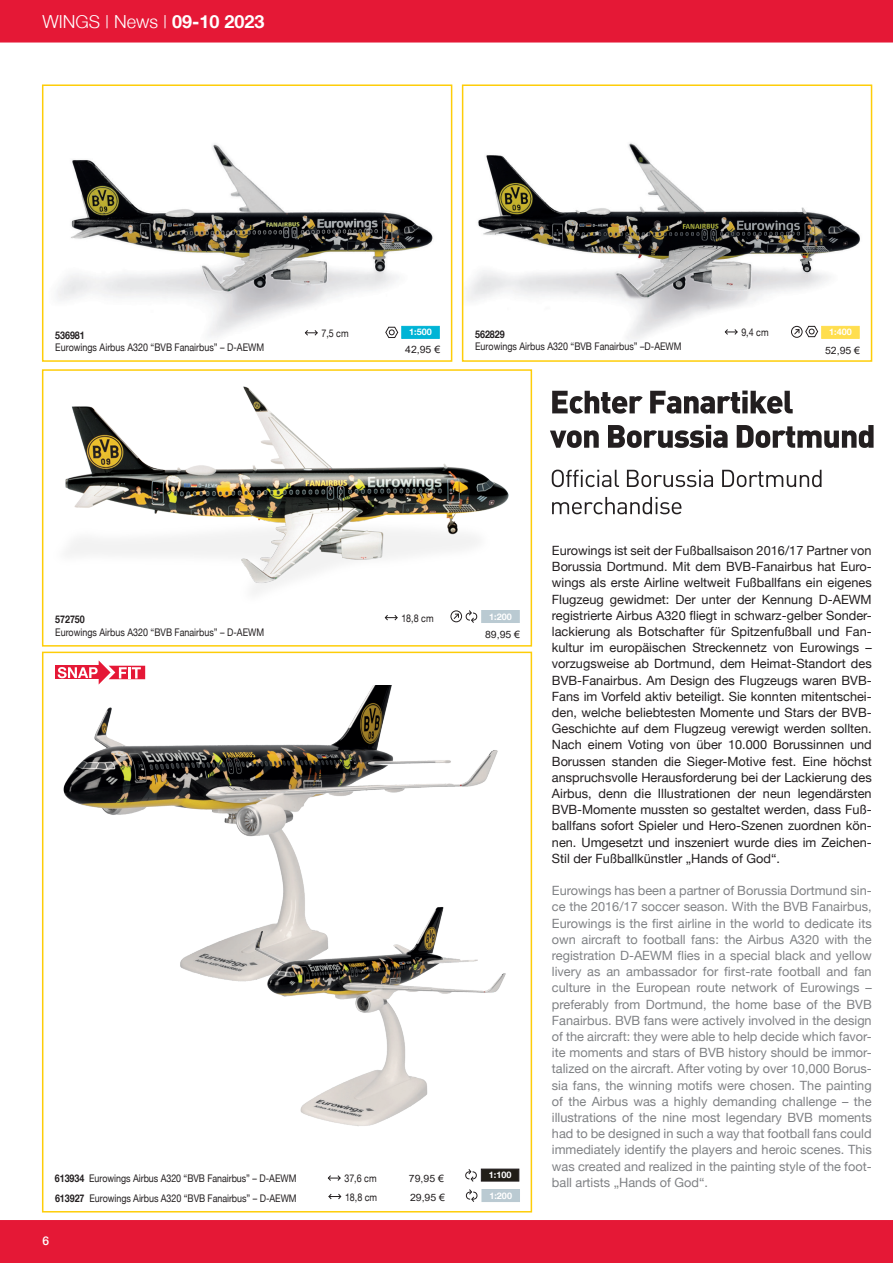
<style>
.page{position:relative;width:893px;height:1263px;background:#fff}
.page>*{position:absolute;margin:0;border:0;box-sizing:border-box;transform-origin:0 0}
.t1{font:300 18px "Helvetica Neue";color:#fff}
.Fliesstext{font:12.75px/16.2px "Helvetica Neue";color:#231f20;text-align:justify}
.Fliesstext-2{font:12.75px/16.2px "Helvetica Neue";color:#808285;text-align:justify}
.t2{font:500 12px "Helvetica Neue";color:#fff}
.Artiklenummer{font:10.5px "Helvetica Neue";color:#231f20;scale:.85 1}
.Artiklenummer-2{font:700 10.5px "Helvetica Neue";letter-spacing:-.005em;color:#231f20;scale:.85 1}
.Preis_Farbe{font:10.05px "Arial";color:#231f20;scale:1.04 1}
.Dokumententitel{font:700 9px "Helvetica Neue";color:#fff}
.s1{font-weight:700}
</style>
<div class="page">
<img style="left:57px;top:143px;width:383px;height:194px">
<div style="left:42px;top:84px;width:410px;height:278px;border:2px solid #fecd08"></div>
<div style="left:0;top:0;width:893px;height:43px;background:#e51836"></div>
<div style="left:0;top:1220px;width:893px;height:43px;background:#e51836"></div>
<div style="left:42px;top:652px;width:490px;height:560px;background:#fff;border:2px solid #fecd08"></div>
<img style="left:65px;top:386px;width:444px;height:236px">
<div style="left:42px;top:369px;width:490px;height:278px;border:2px solid #fecd08"></div>
<svg style="left:384px;top:614px;width:14px;height:7px"></svg>
<svg style="left:304px;top:329px;width:14px;height:7px"></svg>
<svg style="left:385px;top:326px;width:14px;height:12px"></svg>
<img style="left:466px;top:143px;width:394px;height:198px">
<div style="left:462px;top:84px;width:410px;height:278px;border:2px solid #fecd08"></div>
<svg style="left:724px;top:328px;width:14px;height:7px"></svg>
<div style="left:401px;top:326px;width:39px;height:13px;background:#00b4d6;border:1px solid #00b4d6"></div>
<div style="left:821px;top:326px;width:39px;height:13px;background:#ffde4e;border:1px solid #ffde4e"></div>
<div style="left:791px;top:326px;width:11px;height:12px;border:1px solid #231f20;border-radius:50%"></div>
<svg style="left:793px;top:325px;width:25px;height:12px"></svg>
<div style="left:481px;top:610px;width:39px;height:13px;background:#bacad2;border:1px solid #bacad2"></div>
<div style="left:451px;top:610px;width:11px;height:12px;border:1px solid #231f20;border-radius:50%"></div>
<svg style="left:453px;top:609px;width:24px;height:14px"></svg>
<svg style="left:552px;top:391px;width:91px;height:23px"></svg>
<svg style="left:650px;top:391px;width:143px;height:23px"></svg>
<svg style="left:550px;top:430px;width:49px;height:18px"></svg>
<svg style="left:608px;top:425px;width:120px;height:23px"></svg>
<svg style="left:737px;top:425px;width:136px;height:23px"></svg>
<svg style="left:552px;top:470px;width:67px;height:17px"></svg>
<svg style="left:627px;top:470px;width:86px;height:17px"></svg>
<svg style="left:722px;top:470px;width:99px;height:17px"></svg>
<svg style="left:552px;top:497px;width:129px;height:17px"></svg>
<img style="left:41px;top:685px;width:457px;height:328px">
<img style="left:221px;top:896px;width:285px;height:230px">
<div style="left:55px;top:666px;width:47px;height:13px;background:#e51836"></div>
<svg style="left:58px;top:660px;width:87px;height:24px"></svg>
<svg style="left:465px;top:1169px;width:12px;height:13px"></svg>
<svg style="left:466px;top:1189px;width:12px;height:13px"></svg>
<div style="left:481px;top:1169px;width:38px;height:12px;background:#211e17;border:1px solid #231f20"></div>
<div style="left:482px;top:1189px;width:38px;height:13px;background:#bacad2"></div>
<svg style="left:327px;top:1175px;width:14px;height:6px"></svg>
<svg style="left:328px;top:1193px;width:14px;height:7px"></svg>
<h1 class="t1" style="left:43px;top:11px;width:224px">WINGS | News | <span class="s1">09-10 2023</span></h1>
<p class="Artiklenummer-2" style="left:55px;top:328px;width:36px">536981</p>
<p class="Artiklenummer" style="left:55px;top:341px;width:247px">Eurowings Airbus A320 “BVB Fanairbus” – D-AEWM</p>
<p class="Dokumententitel" style="left:409px;top:327px;width:24px">1:500</p>
<p class="Artiklenummer" style="left:741px;top:326px;width:34px">9,4 cm</p>
<p class="Dokumententitel" style="left:829px;top:327px;width:24px">1:400</p>
<p class="Artiklenummer" style="left:321px;top:327px;width:34px">7,5 cm</p>
<p class="Artiklenummer-2" style="left:475px;top:328px;width:36px">562829</p>
<p class="Artiklenummer" style="left:475px;top:340px;width:244px">Eurowings Airbus A320 “BVB Fanairbus” –D-AEWM</p>
<p class="Preis_Farbe" style="left:405px;top:343px;width:35px">42,95 €</p>
<p class="Preis_Farbe" style="left:825px;top:344px;width:35px">52,95 €</p>
<p class="Artiklenummer-2" style="left:55px;top:613px;width:36px">572750</p>
<p class="Artiklenummer" style="left:55px;top:626px;width:247px">Eurowings Airbus A320 “BVB Fanairbus” – D-AEWM</p>
<p class="Artiklenummer" style="left:55px;top:1172px;width:286px"><span class="s1">613934</span> Eurowings Airbus A320 “BVB Fanairbus” – D-AEWM</p>
<p class="Artiklenummer" style="left:55px;top:1192px;width:286px"><span class="s1">613927</span> Eurowings Airbus A320 “BVB Fanairbus” – D-AEWM</p>
<p class="t2" style="left:43px;top:1233px;width:8px">6</p>
<p class="Artiklenummer" style="left:401px;top:612px;width:39px">18,8 cm</p>
<p class="Artiklenummer" style="left:344px;top:1172px;width:39px">37,6 cm</p>
<p class="Artiklenummer" style="left:345px;top:1191px;width:39px">18,8 cm</p>
<p class="Preis_Farbe" style="left:409px;top:1171px;width:35px">79,95 €</p>
<p class="Preis_Farbe" style="left:410px;top:1190px;width:35px">29,95 €</p>
<p class="Dokumententitel" style="left:489px;top:611px;width:24px">1:200</p>
<p class="Preis_Farbe" style="left:485px;top:627px;width:35px">89,95 €</p>
<p class="Dokumententitel" style="left:489px;top:1169px;width:24px">1:100</p>
<p class="Dokumententitel" style="left:489px;top:1190px;width:24px">1:200</p>
<p class="Fliesstext" style="left:552px;top:543px;width:321px">Eurowings ist seit der Fußballsaison 2016/17 Partner von Borussia Dortmund. Mit dem BVB-Fanairbus hat Euro&shy;wings als erste Airline weltweit Fußballfans ein eigenes Flugzeug gewidmet: Der unter der Kennung D-AEWM registrierte Airbus A320 fliegt in schwarz-gelber Sonder&shy;lackierung als Botschafter für Spitzenfußball und Fan&shy;kultur im europäischen Streckennetz von Eurowings – vorzugsweise ab Dortmund, dem Heimat-Standort des BVB-Fanairbus. Am Design des Flugzeugs waren BVB-Fans im Vorfeld aktiv beteiligt. Sie konnten mitentschei&shy;den, welche beliebtesten Momente und Stars der BVB-Geschichte auf dem Flugzeug verewigt werden sollten.<br>Nach einem Voting von über 10.000 Borussinnen und Borussen standen die Sieger-Motive fest. Eine höchst anspruchsvolle Herausforderung bei der Lackierung des Airbus, denn die Illustrationen der neun legendärsten BVB-Momente mussten so gestaltet werden, dass Fuß&shy;ballfans sofort Spieler und Hero-Szenen zuordnen kön&shy;nen. Umgesetzt und inszeniert wurde dies im Zeichen-Stil der Fußballkünstler „Hands of God“.</p>
<p class="Fliesstext-2" style="left:552px;top:883px;width:321px">Eurowings has been a partner of Borussia Dortmund sin&shy;ce the 2016/17 soccer season. With the BVB Fanairbus, Eurowings is the first airline in the world to dedicate its own aircraft to football fans: the Airbus A320 with the registration D-AEWM flies in a special black and yellow livery as an ambassador for first-rate football and fan culture in the European route network of Eurowings – preferably from Dortmund, the home base of the BVB Fanairbus. BVB fans were actively involved in the design of the aircraft: they were able to help decide which favor&shy;ite moments and stars of BVB history should be immor&shy;talized on the aircraft. After voting by over 10,000 Borus&shy;sia fans, the winning motifs were chosen. The painting of the Airbus was a highly demanding challenge – the illustrations of the nine most legendary BVB moments had to be designed in such a way that football fans could immediately identify the players and heroic scenes. This was created and realized in the painting style of the foot&shy;ball artists „Hands of God“.</p>
</div>
